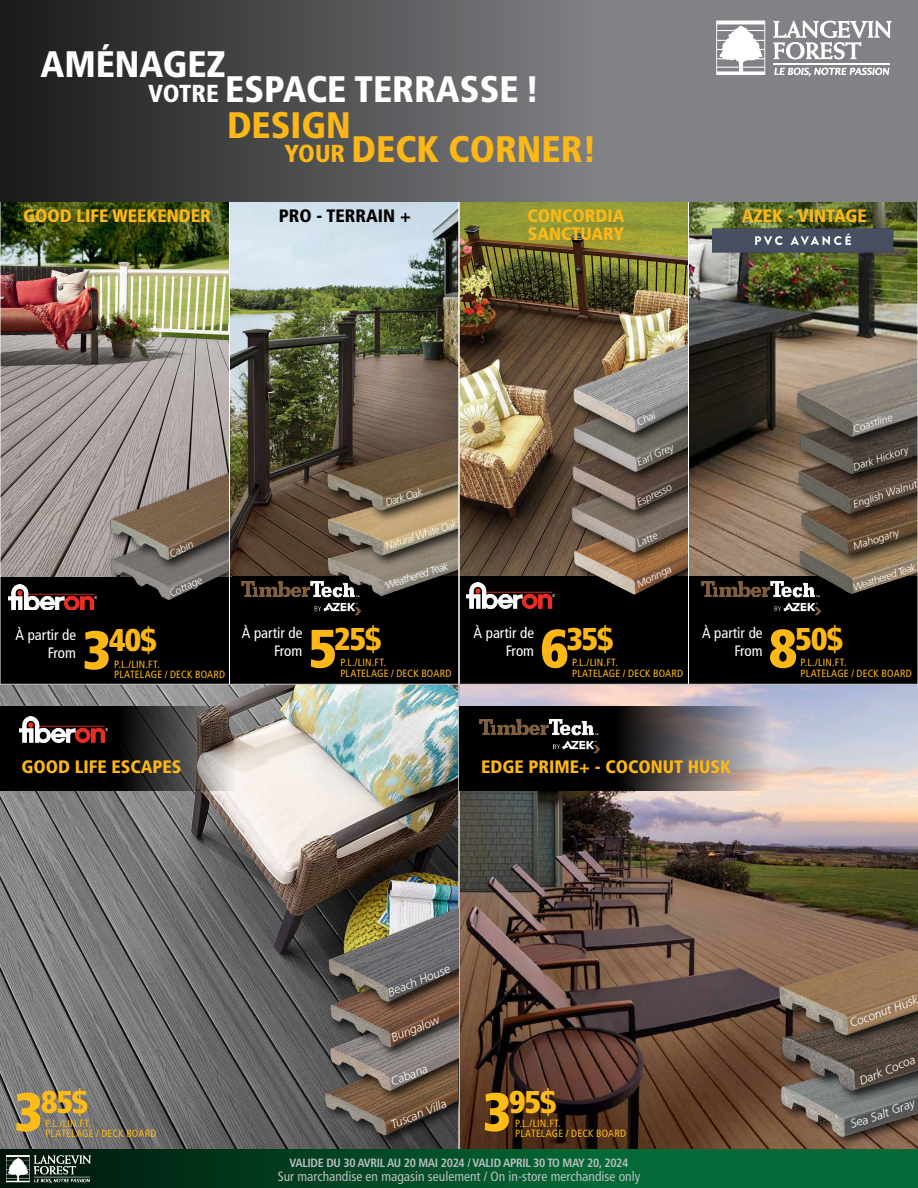
<style>
.page{position:relative;width:918px;height:1188px;background:#fff}
.page>*{position:absolute;margin:0;border:0;box-sizing:border-box;transform-origin:0 0}
.t1{font:900 condensed 54px "Frutiger LT Std";color:#ffbb17}
.t2{font:900 condensed 36.9px/35.7px "Frutiger LT Std";color:#fff}
.t3{font:900 condensed 36.9px "Frutiger LT Std";color:#fdb717}
.t4{font:900 condensed 31.5px "Frutiger LT Std";letter-spacing:-.025em;color:#fdb717}
.t5{font:900 condensed 31.5px "Frutiger LT Std";color:#ffbb17}
.t6{font:900 condensed 18px/18px "Frutiger LT Std";color:#fdb717}
.t7{font:900 condensed 18px "Frutiger LT Std";color:#000}
.t8{font:condensed 15px/18px "Frutiger LT Std";color:#fff;text-align:right}
.t9{font:condensed 13.5px "Frutiger LT Std";color:#bcbec0}
.t10{font:italic 300 12px "Frutiger LT Std";color:#fff}
.t11{font:700 condensed 12px "Frutiger LT Std";letter-spacing:-.025em;color:#bcbec0}
.t12{font:condensed 10.5px/10.5px "Frutiger LT Std";letter-spacing:.02em;color:#fdb717}
.t13{font:italic 300 10.5px "Frutiger LT Std";color:#fff}
.s1{font-size:24.6px}
.s2{color:#fdb717}
.s3{font-size:54px}
</style>
<div class="page">
<div style="left:0;top:575px;width:918px;height:110px;background:#000"></div>
<img style="left:2px;top:201px;width:226px;height:376px">
<img style="left:9px;top:584px;width:87px;height:26px">
<div style="left:108px;top:510px;width:136px;height:102px;background:#000"></div>
<img style="left:111px;top:572px;width:117px;height:28px">
<div style="left:107px;top:469px;width:137px;height:103px;background:#000;opacity:.75"></div>
<img style="left:111px;top:466px;width:117px;height:97px">
<img style="left:231px;top:201px;width:226px;height:374px">
<img style="left:241px;top:581px;width:121px;height:34px">
<div style="left:326px;top:519px;width:148px;height:89px;background:#000"></div>
<img style="left:327px;top:568px;width:130px;height:29px">
<div style="left:326px;top:479px;width:148px;height:89px;background:#000;opacity:.75"></div>
<img style="left:327px;top:523px;width:130px;height:35px">
<div style="left:325px;top:434px;width:149px;height:89px;background:#000;opacity:.75"></div>
<img style="left:327px;top:430px;width:130px;height:83px">
<img style="left:467px;top:583px;width:88px;height:25px">
<img style="left:705px;top:581px;width:117px;height:34px">
<img style="left:461px;top:201px;width:226px;height:374px">
<div style="left:571px;top:502px;width:134px;height:105px;background:#000"></div>
<img style="left:572px;top:564px;width:120px;height:31px">
<div style="left:569px;top:459px;width:136px;height:105px;background:#000;opacity:.75"></div>
<img style="left:572px;top:522px;width:115px;height:32px">
<div style="left:571px;top:418px;width:134px;height:104px;background:#000;opacity:.75"></div>
<img style="left:572px;top:483px;width:115px;height:30px">
<div style="left:571px;top:379px;width:134px;height:104px;background:#000;opacity:.75"></div>
<img style="left:572px;top:444px;width:115px;height:28px">
<div style="left:571px;top:341px;width:134px;height:103px;background:#000;opacity:.75"></div>
<img style="left:572px;top:337px;width:115px;height:96px">
<img style="left:690px;top:201px;width:226px;height:374px">
<div style="left:797px;top:517px;width:121px;height:88px;background:#000"></div>
<img style="left:795px;top:557px;width:121px;height:40px">
<div style="left:799px;top:478px;width:119px;height:88px;background:#000;opacity:.75"></div>
<img style="left:795px;top:526px;width:121px;height:31px">
<div style="left:795px;top:438px;width:123px;height:88px;background:#000;opacity:.75"></div>
<img style="left:795px;top:477px;width:121px;height:40px">
<div style="left:797px;top:402px;width:121px;height:84px;background:#000;opacity:.75"></div>
<img style="left:795px;top:449px;width:121px;height:28px">
<div style="left:794px;top:356px;width:124px;height:93px;background:#000;opacity:.75"></div>
<img style="left:795px;top:357px;width:121px;height:84px">
<img style="left:713px;top:227px;width:183px;height:26px">
<img style="left:0;top:684px;width:459px;height:465px">
<svg style="left:0;top:706px;width:236px;height:85px;background:#2a2827"></svg>
<img style="left:19px;top:717px;width:88px;height:25px">
<div style="left:322px;top:1038px;width:149px;height:109px;background:#000;opacity:.75"></div>
<img style="left:325px;top:1032px;width:132px;height:107px">
<div style="left:327px;top:994px;width:145px;height:109px;background:#000;opacity:.75"></div>
<img style="left:327px;top:1059px;width:132px;height:35px">
<div style="left:327px;top:950px;width:145px;height:109px;background:#000;opacity:.75"></div>
<img style="left:327px;top:1014px;width:132px;height:36px">
<div style="left:325px;top:905px;width:147px;height:109px;background:#000;opacity:.75"></div>
<img style="left:327px;top:900px;width:132px;height:106px">
<img style="left:459px;top:684px;width:459px;height:465px">
<svg style="left:459px;top:706px;width:310px;height:85px;background:#3d3a3c"></svg>
<div style="left:778px;top:1045px;width:140px;height:103px;background:#000;opacity:.75"></div>
<img style="left:779px;top:1103px;width:139px;height:41px">
<div style="left:779px;top:998px;width:139px;height:105px;background:#000;opacity:.75"></div>
<img style="left:779px;top:1047px;width:139px;height:48px">
<div style="left:777px;top:947px;width:141px;height:100px;background:#000;opacity:.75"></div>
<img style="left:777px;top:944px;width:141px;height:94px">
<img style="left:479px;top:718px;width:121px;height:35px">
<svg style="left:0;top:1187px;width:918px;height:1px"></svg>
<svg style="left:0;top:1149px;width:918px;height:38px;background:#025029"></svg>
<img style="left:7px;top:1155px;width:84px;height:27px">
<svg style="left:0;top:0;width:918px;height:201px;background:#5c5d60"></svg>
<svg style="left:716px;top:21px;width:49px;height:54px"></svg>
<svg style="left:773px;top:20px;width:119px;height:40px"></svg>
<svg style="left:774px;top:67px;width:115px;height:9px"></svg>
<hr style="left:773px;top:64px;width:117px;height:1px;background:#fff">
<h2 class="t2" style="left:40px;top:47px;width:187px">AMÉNAGEZ</h2>
<h2 class="t2" style="left:227px;top:71px;width:314px;text-indent:-79px"><span class="s1">VOTRE</span> ESPACE TERRASSE !<br><span class="s2">DESIGN</span></h2>
<h2 class="t3" style="left:285px;top:127px;width:314px"><span class="s1">YOUR</span> DECK CORNER!</h2>
<h3 class="t6" style="left:23px;top:207px;width:189px">GOOD LIFE WEEKENDER</h3>
<h3 class="t7" style="left:279px;top:205px;width:133px">PRO - TERRAIN +</h3>
<h3 class="t6" style="left:527px;top:207px;width:99px">CONCORDIA<br>SANCTUARY</h3>
<h3 class="t6" style="left:742px;top:207px;width:127px">AZEK - VINTAGE</h3>
<p class="t13" style="left:167px;top:549px;width:27px;rotate:-25deg">Cabin</p>
<p class="t13" style="left:167px;top:589px;width:36px;rotate:-25deg">Cottage</p>
<h3 class="t8" style="left:16px;top:626px;width:62px">À partir de<br>From</h3>
<h3 class="t4" style="left:83px;top:621px;width:76px"><span class="s3">3</span>40$</h3>
<p class="t12" style="left:114px;top:659px;width:113px">P.L./LIN.FT.<br>PLATELAGE / DECK BOARD</p>
<p class="t13" style="left:384px;top:497px;width:40px;rotate:-18deg">Dark Oak</p>
<p class="t13" style="left:384px;top:541px;width:77px;rotate:-18deg">Natural White Oak</p>
<p class="t13" style="left:384px;top:580px;width:67px;rotate:-18deg">Weathered Teak</p>
<h3 class="t8" style="left:242px;top:624px;width:62px">À partir de<br>From</h3>
<h3 class="t4" style="left:309px;top:619px;width:74px"><span class="s3">5</span>25$</h3>
<p class="t12" style="left:340px;top:657px;width:113px">P.L./LIN.FT.<br>PLATELAGE / DECK BOARD</p>
<p class="t13" style="left:635px;top:417px;width:21px;rotate:-25deg">Chai</p>
<p class="t13" style="left:635px;top:458px;width:41px;rotate:-25deg">Earl Grey</p>
<p class="t13" style="left:635px;top:497px;width:39px;rotate:-25deg">Espresso</p>
<p class="t13" style="left:635px;top:538px;width:23px;rotate:-25deg">Latte</p>
<p class="t13" style="left:635px;top:579px;width:39px;rotate:-25deg">Moringa</p>
<h3 class="t8" style="left:474px;top:624px;width:62px">À partir de<br>From</h3>
<h3 class="t4" style="left:541px;top:619px;width:75px"><span class="s3">6</span>35$</h3>
<p class="t12" style="left:572px;top:657px;width:113px">P.L./LIN.FT.<br>PLATELAGE / DECK BOARD</p>
<p class="t13" style="left:852px;top:424px;width:42px;rotate:-18deg">Coastline</p>
<p class="t13" style="left:852px;top:461px;width:59px;rotate:-18deg">Dark Hickory</p>
<p class="t13" style="left:852px;top:499px;width:68px;rotate:-18deg">English Walnut</p>
<p class="t13" style="left:852px;top:541px;width:49px;rotate:-18deg">Mahogany</p>
<p class="t13" style="left:852px;top:581px;width:67px;rotate:-18deg">Weathered Teak</p>
<h3 class="t8" style="left:702px;top:624px;width:62px">À partir de<br>From</h3>
<h3 class="t4" style="left:769px;top:619px;width:76px"><span class="s3">8</span>50$</h3>
<p class="t12" style="left:801px;top:657px;width:113px">P.L./LIN.FT.<br>PLATELAGE / DECK BOARD</p>
<h3 class="t6" style="left:21px;top:758px;width:162px">GOOD LIFE ESCAPES</h3>
<h3 class="t6" style="left:481px;top:758px;width:251px">EDGE PRIME+ - COCONUT HUSK</h3>
<p class="t10" style="left:386px;top:987px;width:68px;rotate:-22deg">Beach House</p>
<p class="t10" style="left:389px;top:1032px;width:53px;rotate:-22deg">Bungalow</p>
<p class="t10" style="left:389px;top:1076px;width:40px;rotate:-22deg">Cabana</p>
<p class="t10" style="left:389px;top:1119px;width:60px;rotate:-22deg">Tuscan Villa</p>
<p class="t10" style="left:848px;top:1017px;width:74px;rotate:-20deg">Coconut Husk</p>
<p class="t10" style="left:857px;top:1075px;width:61px;rotate:-22deg">Dark Cocoa</p>
<h3 class="t5" style="left:41px;top:1083px;width:49px">85$</h3>
<h3 class="t5" style="left:483px;top:1083px;width:75px"><span class="s3">3</span>95$</h3>
<h1 class="t1" style="left:14px;top:1079px;width:30px">3</h1>
<p class="t10" style="left:849px;top:1118px;width:69px;rotate:-19deg">Sea Salt Gray</p>
<p class="t12" style="left:45px;top:1118px;width:113px">P.L./LIN.FT.<br>PLATELAGE / DECK BOARD</p>
<p class="t12" style="left:515px;top:1118px;width:113px">P.L./LIN.FT.<br>PLATELAGE / DECK BOARD</p>
<p class="t9" style="left:278px;top:1168px;width:364px">Sur marchandise en magasin seulement / On in-store merchandise only</p>
<p class="t11" style="left:290px;top:1156px;width:340px">VALIDE DU 30 AVRIL AU 20 MAI 2024 / VALID APRIL 30 TO MAY 20, 2024</p>
</div>
